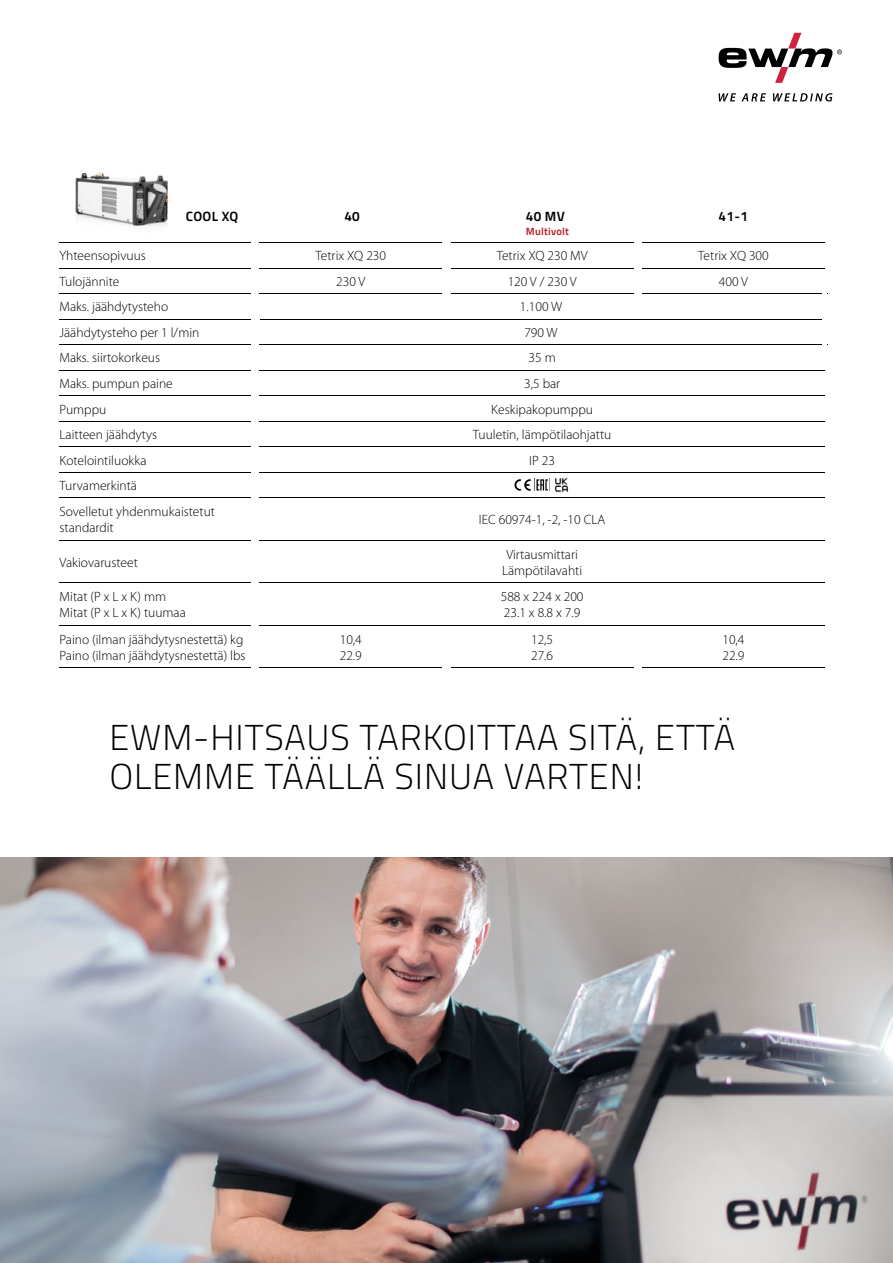
<style>
.page{position:relative;width:893px;height:1263px;background:#fff}
.page>*{position:absolute;margin:0;border:0;box-sizing:border-box;transform-origin:0 0}
.t1{font:300 36px/39px "Titillium Text";letter-spacing:.025em;color:#000}
.t2{font:300 13.5px/16px "Myriad Pro";color:#000}
.t3{font:700 13.5px "Titillium Text";letter-spacing:.025em;color:#000}
.t4{font:700 10.5px "Titillium Text";letter-spacing:.025em;color:#b61f29}
</style>
<div class="page">
<img style="left:0;top:857px;width:893px;height:406px">
<svg style="left:719px;top:93px;width:113px;height:9px"></svg>
<svg style="left:719px;top:33px;width:123px;height:50px"></svg>
<img style="left:75px;top:172px;width:94px;height:54px">
<svg style="left:259px;top:582px;width:192px;height:86px"></svg>
<hr style="left:60px;top:319px;width:191px;height:1px;background:#000">
<hr style="left:259px;top:319px;width:183px;height:1px;background:#000">
<hr style="left:451px;top:319px;width:183px;height:1px;background:#000">
<hr style="left:642px;top:319px;width:181px;height:1px;background:#000">
<hr style="left:60px;top:344px;width:191px;height:1px;background:#000">
<hr style="left:60px;top:370px;width:191px;height:1px;background:#000">
<hr style="left:60px;top:395px;width:191px;height:1px;background:#000">
<hr style="left:60px;top:421px;width:191px;height:1px;background:#000">
<hr style="left:60px;top:446px;width:191px;height:1px;background:#000">
<hr style="left:259px;top:446px;width:183px;height:1px;background:#000">
<hr style="left:451px;top:446px;width:183px;height:1px;background:#000">
<hr style="left:642px;top:446px;width:183px;height:1px;background:#000">
<hr style="left:60px;top:472px;width:191px;height:1px;background:#000">
<hr style="left:60px;top:497px;width:191px;height:1px;background:#000">
<hr style="left:60px;top:540px;width:191px;height:1px;background:#000">
<hr style="left:60px;top:583px;width:191px;height:1px;background:#000">
<hr style="left:60px;top:625px;width:191px;height:1px;background:#000">
<hr style="left:60px;top:668px;width:191px;height:1px;background:#000">
<hr style="left:259px;top:344px;width:183px;height:1px;background:#000">
<hr style="left:451px;top:344px;width:183px;height:1px;background:#000">
<hr style="left:642px;top:344px;width:185px;height:1px;background:#000">
<hr style="left:259px;top:395px;width:183px;height:1px;background:#000">
<hr style="left:451px;top:395px;width:183px;height:1px;background:#000">
<hr style="left:642px;top:395px;width:183px;height:1px;background:#000">
<hr style="left:259px;top:472px;width:183px;height:1px;background:#000">
<hr style="left:451px;top:472px;width:183px;height:1px;background:#000">
<hr style="left:642px;top:472px;width:183px;height:1px;background:#000">
<hr style="left:259px;top:497px;width:183px;height:1px;background:#000">
<hr style="left:451px;top:497px;width:183px;height:1px;background:#000">
<hr style="left:642px;top:497px;width:183px;height:1px;background:#000">
<hr style="left:259px;top:540px;width:183px;height:1px;background:#000">
<hr style="left:451px;top:540px;width:183px;height:1px;background:#000">
<hr style="left:642px;top:540px;width:183px;height:1px;background:#000">
<hr style="left:259px;top:583px;width:183px;height:1px;background:#000">
<hr style="left:451px;top:583px;width:183px;height:1px;background:#000">
<hr style="left:642px;top:583px;width:183px;height:1px;background:#000">
<hr style="left:259px;top:242px;width:183px;height:1px;background:#000">
<hr style="left:451px;top:242px;width:183px;height:1px;background:#000">
<hr style="left:642px;top:242px;width:183px;height:1px;background:#000">
<hr style="left:259px;top:268px;width:183px;height:1px;background:#000">
<hr style="left:451px;top:268px;width:183px;height:1px;background:#000">
<hr style="left:642px;top:268px;width:183px;height:1px;background:#000">
<hr style="left:259px;top:625px;width:183px;height:1px;background:#000">
<hr style="left:451px;top:625px;width:183px;height:1px;background:#000">
<hr style="left:642px;top:625px;width:183px;height:1px;background:#000">
<hr style="left:259px;top:421px;width:183px;height:1px;background:#000">
<hr style="left:451px;top:421px;width:183px;height:1px;background:#000">
<hr style="left:642px;top:421px;width:183px;height:1px;background:#000">
<hr style="left:259px;top:293px;width:183px;height:1px;background:#000">
<hr style="left:451px;top:293px;width:183px;height:1px;background:#000">
<hr style="left:642px;top:293px;width:185px;height:1px;background:#000">
<hr style="left:259px;top:668px;width:183px;height:1px;background:#000">
<hr style="left:451px;top:668px;width:183px;height:1px;background:#000">
<hr style="left:642px;top:668px;width:183px;height:1px;background:#000">
<hr style="left:259px;top:370px;width:183px;height:1px;background:#000">
<hr style="left:451px;top:370px;width:183px;height:1px;background:#000">
<hr style="left:642px;top:370px;width:183px;height:1px;background:#000">
<hr style="left:60px;top:242px;width:191px;height:1px;background:#000">
<hr style="left:60px;top:268px;width:191px;height:1px;background:#000">
<hr style="left:60px;top:293px;width:191px;height:1px;background:#000">
<img style="left:555px;top:478px;width:14px;height:14px">
<svg style="left:514px;top:479px;width:34px;height:12px"></svg>
<p class="t3" style="left:186px;top:206px;width:54px">COOL XQ</p>
<p class="t3" style="left:344px;top:206px;width:17px">40</p>
<p class="t3" style="left:526px;top:206px;width:41px">40 MV</p>
<p class="t3" style="left:719px;top:206px;width:31px">41-1</p>
<p class="t4" style="left:526px;top:224px;width:45px">Multivolt</p>
<p class="t2" style="left:60px;top:248px;width:88px">Yhteensopivuus</p>
<p class="t2" style="left:316px;top:248px;width:72px">Tetrix XQ 230</p>
<p class="t2" style="left:497px;top:248px;width:92px">Tetrix XQ 230 MV</p>
<p class="t2" style="left:698px;top:248px;width:72px">Tetrix XQ 300</p>
<p class="t2" style="left:60px;top:274px;width:61px">Tulojännite</p>
<p class="t2" style="left:336px;top:274px;width:31px">230 V</p>
<p class="t2" style="left:508px;top:274px;width:70px">120 V / 230 V</p>
<p class="t2" style="left:719px;top:274px;width:31px">400 V</p>
<p class="t2" style="left:60px;top:299px;width:110px">Maks. jäähdytysteho</p>
<p class="t2" style="left:520px;top:299px;width:44px">1.100 W</p>
<p class="t2" style="left:60px;top:325px;width:141px">Jäähdytysteho per 1 l/min</p>
<p class="t2" style="left:524px;top:325px;width:35px">790 W</p>
<p class="t2" style="left:60px;top:350px;width:102px">Maks. siirtokorkeus</p>
<p class="t2" style="left:529px;top:350px;width:29px">35 m</p>
<p class="t2" style="left:60px;top:376px;width:115px">Maks. pumpun paine</p>
<p class="t2" style="left:524px;top:376px;width:38px">3,5 bar</p>
<p class="t2" style="left:60px;top:401px;width:48px">Pumppu</p>
<p class="t2" style="left:491px;top:401px;width:103px">Keskipakopumppu</p>
<p class="t2" style="left:60px;top:427px;width:99px">Laitteen jäähdytys</p>
<p class="t2" style="left:473px;top:427px;width:140px">Tuuletin, lämpötilaohjattu</p>
<p class="t2" style="left:60px;top:452px;width:89px">Kotelointiluokka</p>
<p class="t2" style="left:529px;top:452px;width:27px">IP 23</p>
<p class="t2" style="left:60px;top:473px;width:157px;line-height:26px">Turvamerkintä<br>Sovelletut yhdenmukaistetut</p>
<p class="t2" style="left:60px;top:520px;width:56px">standardit</p>
<p class="t2" style="left:479px;top:512px;width:128px">IEC 60974-1, -2, -10 CLA</p>
<p class="t2" style="left:60px;top:554px;width:80px">Vakiovarusteet</p>
<p class="t2" style="left:502px;top:546px;width:82px;text-align:center">Virtausmittari<br>Lämpötilavahti</p>
<p class="t2" style="left:60px;top:589px;width:128px">Mitat (P x L x K) mm<br>Mitat (P x L x K) tuumaa</p>
<p class="t2" style="left:501px;top:589px;width:84px">588 x 224 x 200<br>23.1 x 8.8 x 7.9</p>
<p class="t2" style="left:60px;top:631px;width:188px">Paino (ilman jäähdytysnestettä) kg<br>Paino (ilman jäähdytysnestettä) lbs</p>
<p class="t2" style="left:340px;top:631px;width:24px">10,4<br>22.9</p>
<p class="t2" style="left:531px;top:631px;width:24px">12,5<br>27.6</p>
<p class="t2" style="left:722px;top:631px;width:24px">10,4<br>22.9</p>
<h1 class="t1" style="left:109px;top:717px;width:627px">EWM-HITSAUS TARKOITTAA SITÄ, ETTÄ<br>OLEMME TÄÄLLÄ SINUA VARTEN!</h1>
</div>
